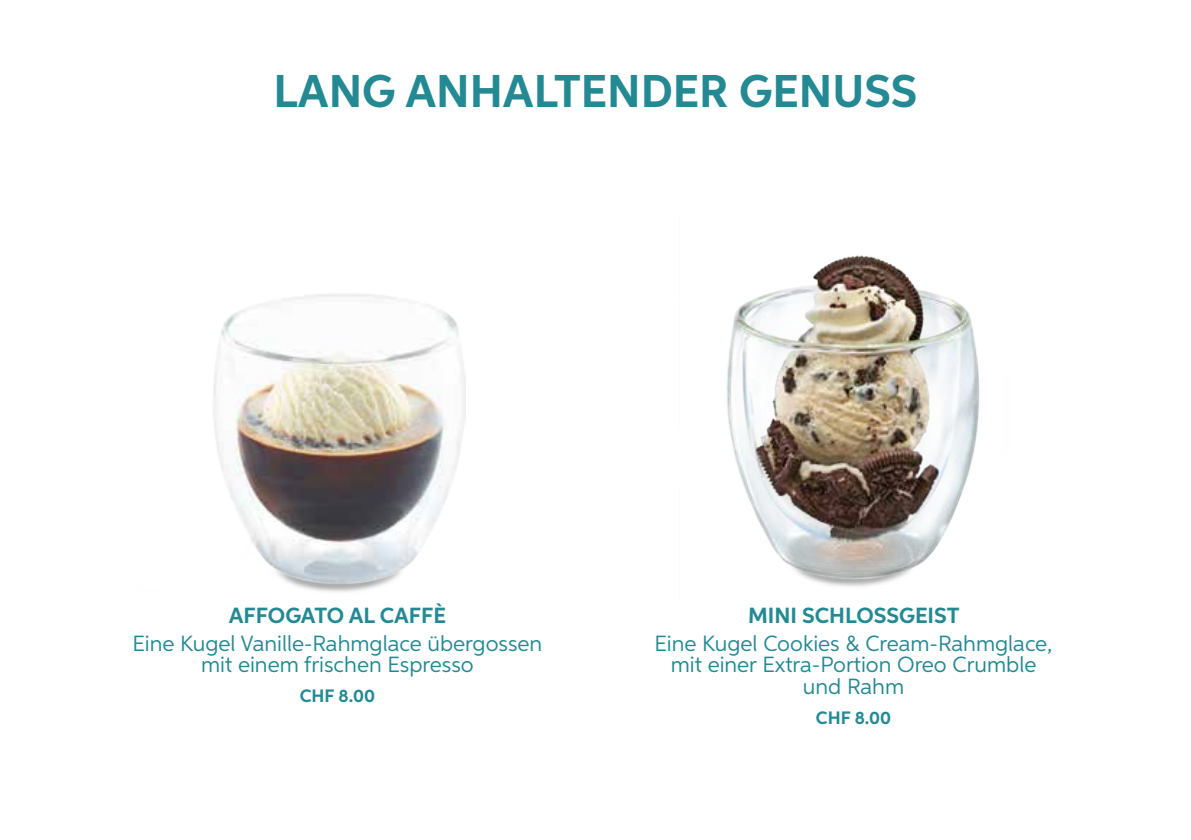
<style>
.page{position:relative;width:1191px;height:840px;background:#fff}
.page>*{position:absolute;margin:0;border:0;box-sizing:border-box;transform-origin:0 0}
.t1{font:700 46px "Aspira";color:#238992}
.t2{font:22px/21.6px "Aspira";color:#238992;text-align:center}
.t3{font:700 22px "Aspira";color:#238992}
.t4{font:700 18px "Aspira";color:#238992}
</style>
<div class="page">
<img style="left:213px;top:294px;width:252px;height:289px">
<img style="left:726px;top:255px;width:254px;height:332px">
<h1 class="t1" style="left:273px;top:63px;width:645px">LANG ANHALTENDER GENUSS</h1>
<p class="t3" style="left:229px;top:601px;width:219px">AFFOGATO AL CAFFÈ</p>
<p class="t2" style="left:132px;top:631px;width:411px">Eine Kugel Vanille-Rahmglace übergossen mit einem frischen Espresso</p>
<p class="t4" style="left:300px;top:684px;width:77px">CHF 8.00</p>
<p class="t3" style="left:748px;top:601px;width:213px">MINI SCHLOSSGEIST</p>
<p class="t2" style="left:654px;top:631px;width:399px">Eine Kugel Cookies &amp; Cream-Rahmglace, mit einer Extra-Portion Oreo Crumble und Rahm</p>
<p class="t4" style="left:816px;top:706px;width:77px">CHF 8.00</p>
</div>
